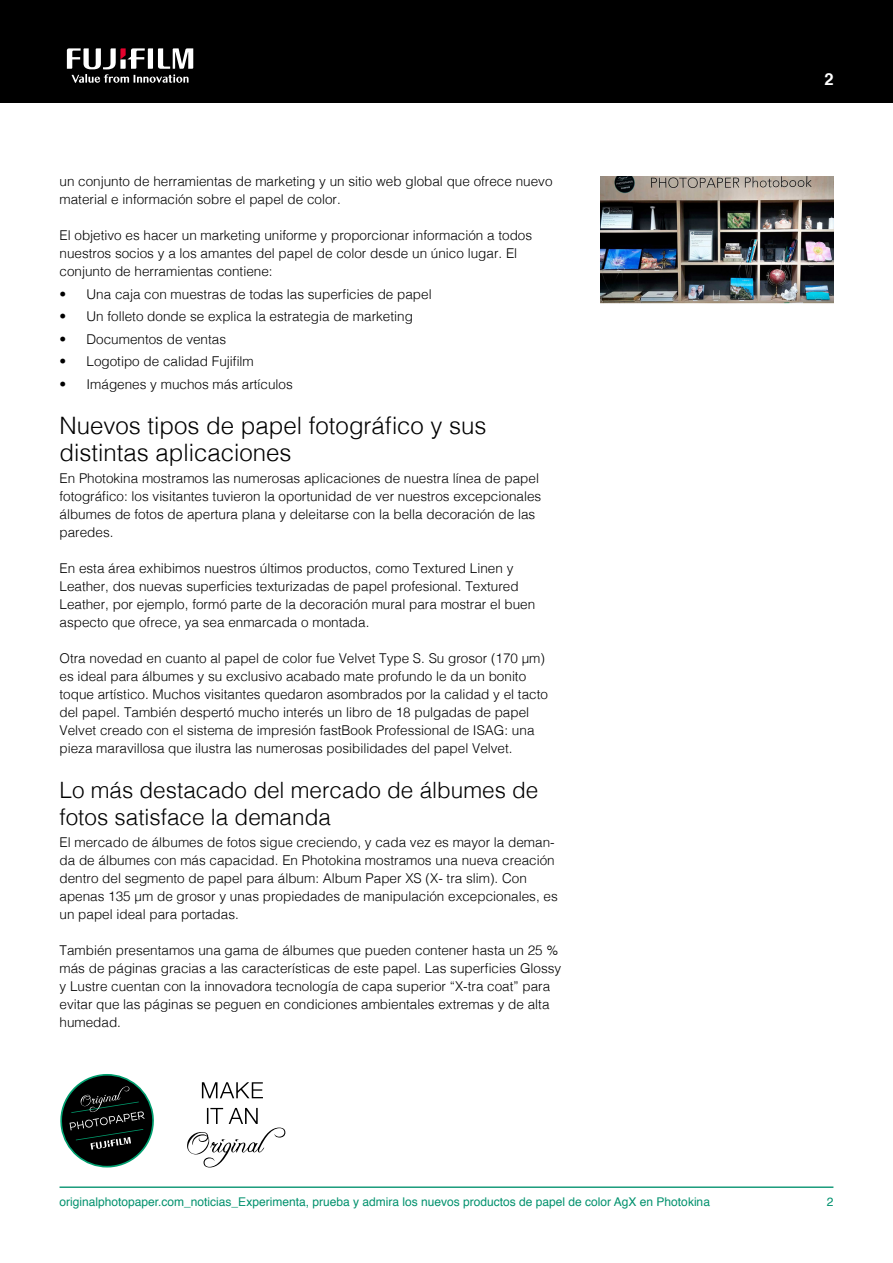
<style>
.page{position:relative;width:893px;height:1263px;background:#fff}
.page>*{position:absolute;margin:0;border:0;box-sizing:border-box;transform-origin:0 0}
.SUbline{font:300 24px/27px "Helvetica";color:#000}
.SUbline-2{font:300 22.5px/27px "Helvetica";color:#000}
.t1{font:700 16.5px "Helvetica";color:#fff}
.Copy1_black{font:300 13.5px/18px "Helvetica";color:#000}
.date{font:12px "Helvetica";color:#01916d}
</style>
<div class="page">
<div style="left:0;top:0;width:893px;height:102px;background:#000"></div>
<svg style="left:67px;top:48px;width:126px;height:35px"></svg>
<svg style="left:60px;top:1074px;width:94px;height:94px"></svg>
<svg style="left:202px;top:1082px;width:61px;height:16px"></svg>
<svg style="left:187px;top:1108px;width:98px;height:59px"></svg>
<hr style="left:60px;top:1186px;width:773px;height:2px;background:#01916d">
<img style="left:600px;top:176px;width:233px;height:128px">
<p class="Copy1_black" style="left:60px;top:171px;width:494px">un conjunto de herramientas de marketing y un sitio web global que ofrece nuevo material e información sobre el papel de color.</p>
<p class="Copy1_black" style="left:60px;top:225px;width:474px">El objetivo es hacer un marketing uniforme y proporcionar información a todos nuestros socios y a los amantes del papel de color desde un único lugar. El conjunto de herramientas contiene:</p>
<p class="Copy1_black" style="left:60px;top:284px;width:374px">• Una caja con muestras de todas las superficies de papel</p>
<p class="Copy1_black" style="left:60px;top:306px;width:355px">• Un folleto donde se explica la estrategia de marketing</p>
<p class="Copy1_black" style="left:60px;top:329px;width:168px">• Documentos de ventas</p>
<p class="Copy1_black" style="left:60px;top:351px;width:196px">• Logotipo de calidad Fujifilm</p>
<p class="Copy1_black" style="left:60px;top:374px;width:235px">• Imágenes y muchos más artículos</p>
<p class="SUbline" style="left:60px;top:410px;width:428px">Nuevos tipos de papel fotográfico y sus distintas aplicaciones</p>
<p class="Copy1_black" style="left:60px;top:468px;width:483px">En Photokina mostramos las numerosas aplicaciones de nuestra línea de papel fotográfico: los visitantes tuvieron la oportunidad de ver nuestros excepcionales álbumes de fotos de apertura plana y deleitarse con la bella decoración de las paredes.</p>
<p class="Copy1_black" style="left:60px;top:558px;width:477px">En esta área exhibimos nuestros últimos productos, como Textured Linen y Leather, dos nuevas superficies texturizadas de papel profesional. Textured Leather, por ejemplo, formó parte de la decoración mural para mostrar el buen aspecto que ofrece, ya sea enmarcada o montada.</p>
<p class="Copy1_black" style="left:60px;top:648px;width:490px">Otra novedad en cuanto al papel de color fue Velvet Type S. Su grosor (170 μm) es ideal para álbumes y su exclusivo acabado mate profundo le da un bonito toque artístico. Muchos visitantes quedaron asombrados por la calidad y el tacto del papel. También despertó mucho interés un libro de 18 pulgadas de papel Velvet creado con el sistema de impresión fastBook Professional de ISAG: una pieza maravillosa que ilustra las numerosas posibilidades del papel Velvet.</p>
<p class="SUbline-2" style="left:60px;top:775px;width:480px">Lo más destacado del mercado de álbumes de fotos satisface la demanda</p>
<p class="Copy1_black" style="left:60px;top:832px;width:500px">El mercado de álbumes de fotos sigue creciendo, y cada vez es mayor la deman&shy;da de álbumes con más capacidad. En Photokina mostramos una nueva creación dentro del segmento de papel para álbum: Album Paper XS (X- tra slim). Con apenas 135 μm de grosor y unas propiedades de manipulación excepcionales, es un papel ideal para portadas.</p>
<p class="Copy1_black" style="left:60px;top:940px;width:503px">También presentamos una gama de álbumes que pueden contener hasta un 25 % más de páginas gracias a las características de este papel. Las superficies Glossy y Lustre cuentan con la innovadora tecnología de capa superior “X-tra coat” para evitar que las páginas se peguen en condiciones ambientales extremas y de alta humedad.</p>
<p class="date" style="left:60px;top:1192px;width:652px">originalphotopaper.com_noticias_Experimenta, prueba y admira los nuevos productos de papel de color AgX en Photokina</p>
<p class="t1" style="left:825px;top:66px;width:11px">2</p>
<p class="date" style="left:827px;top:1192px;width:8px">2</p>
</div>
